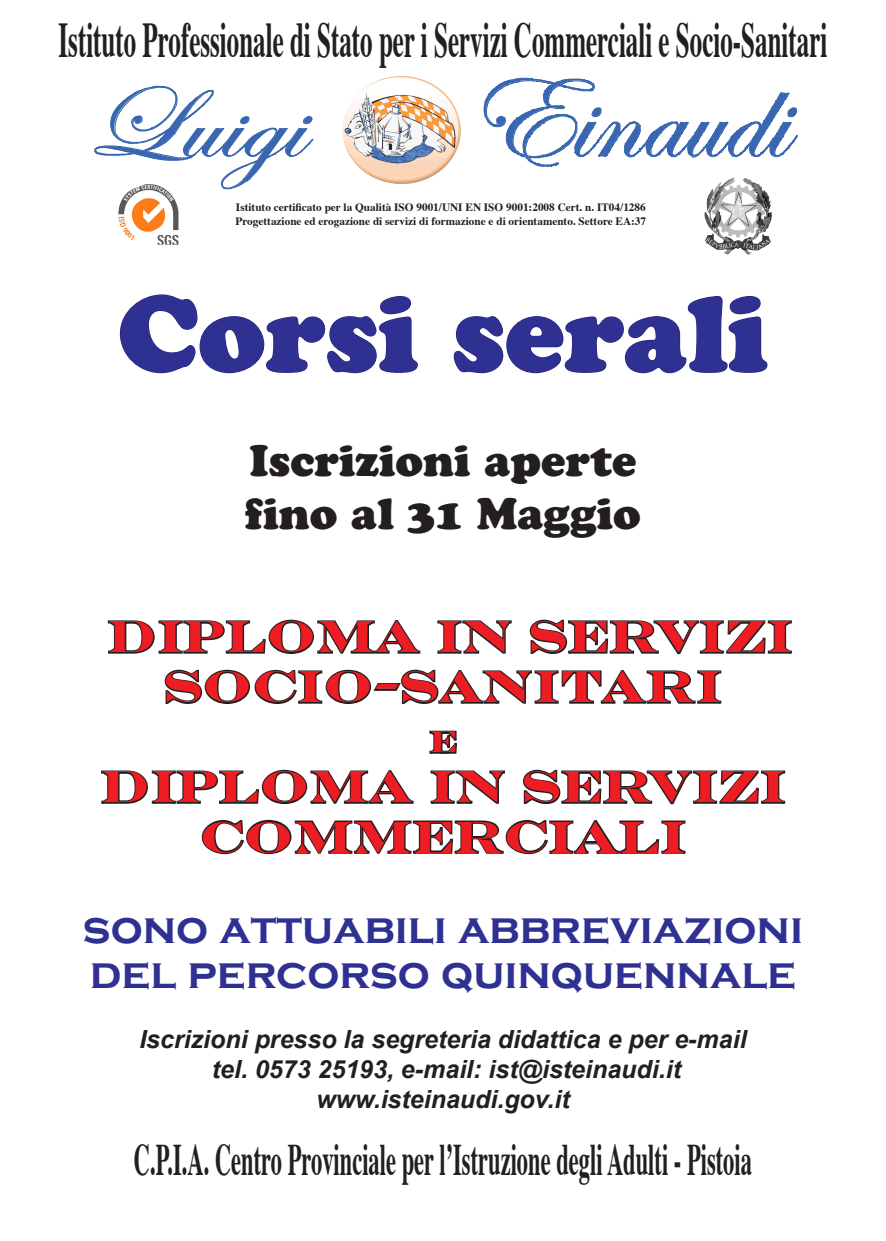
<style>
.page{position:relative;width:886px;height:1241px;background:#fff}
.page>*{position:absolute;margin:0;border:0;box-sizing:border-box;transform-origin:0 0}
.t1{font:106.25px "Cooper Black Std";color:#2e3092}
.t2{font:700 50px "Times";color:#231f20;scale:.5 1}
.t3{font:700 45px "Times";color:#231f20;scale:.5 1}
.t4{font:700 45px "Engravers";color:#ee1d23}
.t5{font:700 45px "Copperplate Gothic";color:#2e3092}
.t6{font:43.75px "Cooper Black Std";color:#231f20}
.t7{font:700 30px "Engravers";color:#ee1d23}
.t8{font:italic 700 25px "Arial";color:#231f20}
.t9{font:700 11.25px "Times";color:#231f20}
</style>
<div class="page">
<svg style="left:94px;top:86px;width:219px;height:103px"></svg>
<svg style="left:483px;top:78px;width:315px;height:89px"></svg>
<img style="left:342px;top:76px;width:119px;height:108px">
<img style="left:704px;top:177px;width:68px;height:78px">
<svg style="left:119px;top:294px;width:299px;height:80px"></svg>
<svg style="left:453px;top:295px;width:315px;height:79px"></svg>
<svg style="left:107px;top:619px;width:314px;height:35px"></svg>
<svg style="left:437px;top:620px;width:75px;height:34px"></svg>
<svg style="left:529px;top:619px;width:263px;height:36px"></svg>
<svg style="left:164px;top:669px;width:558px;height:35px"></svg>
<svg style="left:429px;top:730px;width:28px;height:24px"></svg>
<svg style="left:101px;top:769px;width:313px;height:36px"></svg>
<svg style="left:430px;top:770px;width:75px;height:34px"></svg>
<svg style="left:523px;top:769px;width:263px;height:36px"></svg>
<svg style="left:201px;top:819px;width:485px;height:36px"></svg>
<img style="left:118px;top:184px;width:60px;height:61px">
<p class="t2" style="left:59px;top:-8px;width:1539px">Istituto Professionale di Stato per i Servizi Commerciali e Socio-Sanitari</p>
<p class="t9" style="left:236px;top:197px;width:411px">Istituto certificato per la Qualità ISO 9001/UNI EN ISO 9001:2008 Cert. n. IT04/1286</p>
<p class="t9" style="left:236px;top:210px;width:412px">Progettazione ed erogazione di servizi di formazione e di orientamento. Settore EA:37</p>
<p class="t1" style="left:118px;top:270px;width:651px">Corsi serali</p>
<p class="t6" style="left:249px;top:434px;width:389px">Iscrizioni aperte</p>
<p class="t6" style="left:245px;top:487px;width:397px">fino al 31 Maggio</p>
<p class="t4" style="left:107px;top:610px;width:688px">DIPLOMA IN SERVIZI</p>
<p class="t4" style="left:164px;top:660px;width:560px">SOCIO-SANITARI</p>
<p class="t7" style="left:429px;top:724px;width:29px">E</p>
<p class="t4" style="left:100px;top:760px;width:688px">DIPLOMA IN SERVIZI</p>
<p class="t4" style="left:200px;top:810px;width:488px">COMMERCIALI</p>
<p class="t5" style="left:83px;top:902px;width:722px">sono attuabili abbreviazioni</p>
<p class="t5" style="left:90px;top:947px;width:708px">del percorso quinquennale</p>
<p class="t8" style="left:139px;top:1022px;width:609px">Iscrizioni presso la segreteria didattica e per e-mail</p>
<p class="t8" style="left:212px;top:1052px;width:471px">tel. 0573 25193, e-mail: ist@isteinaudi.it</p>
<p class="t8" style="left:316px;top:1082px;width:255px">www.isteinaudi.gov.it</p>
<p class="t3" style="left:134px;top:1116px;width:1237px">C.P.I.A. Centro Provinciale per l’Istruzione degli Adulti - Pistoia</p>
</div>
